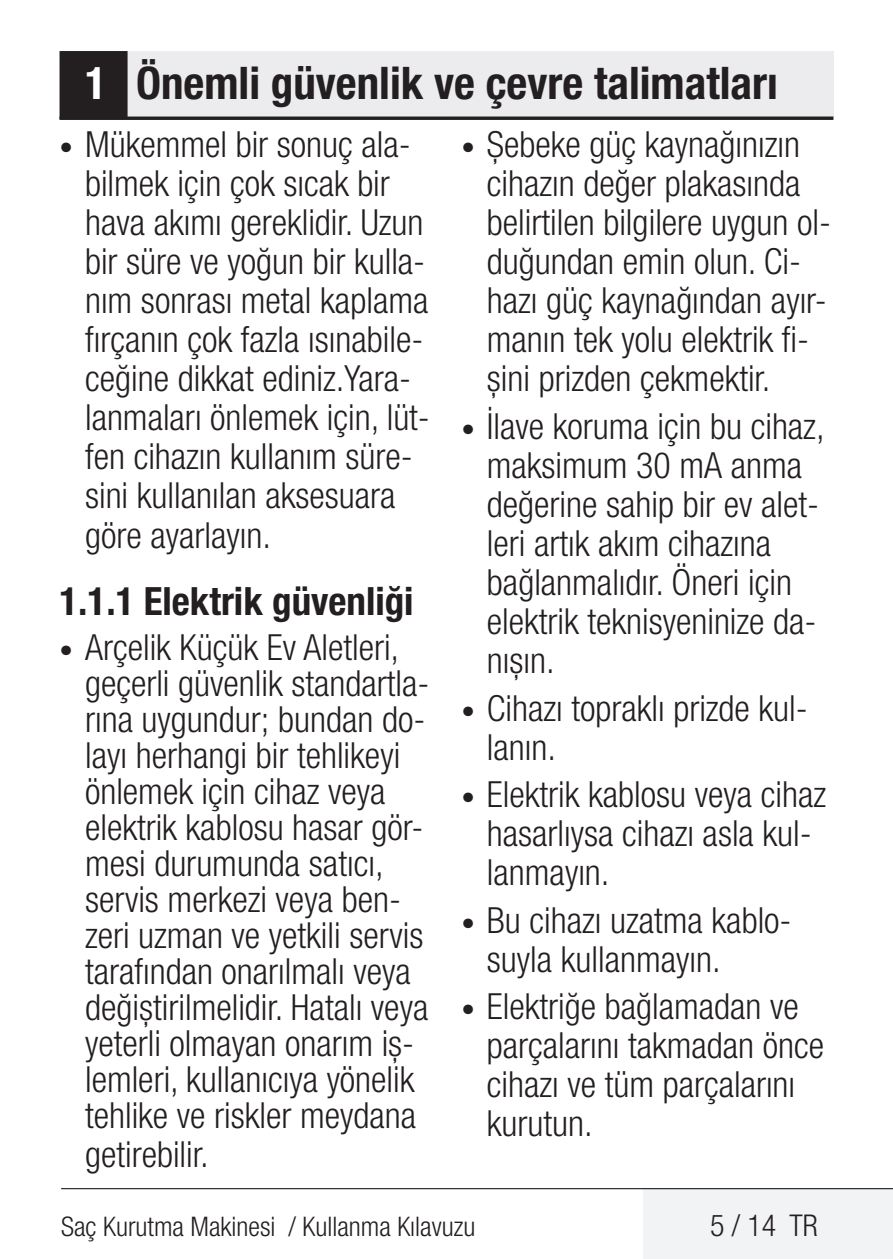
<style>
.page{position:relative;width:893px;height:1259px;background:#fff}
.page>*{position:absolute;margin:0;border:0;box-sizing:border-box;transform-origin:0 0}
.t1{font:700 condensed 45px "Helvetica Neue LT Pro";color:#231f20}
.t2{font:700 condensed 39px "Helvetica Neue LT Pro";color:#231f20}
.t3{font:300 condensed 36px/39px "Helvetica Neue LT Pro";color:#231f20}
.t4{font:300 condensed 30px "Helvetica Neue LT Pro";color:#231f20}
.t5{font:300 condensed 27px "Helvetica Neue LT Pro";color:#231f20}
.s1{color:#fff}
.s2{font-weight:700;font-size:27px}
</style>
<div class="page">
<div style="left:644px;top:1188px;width:249px;height:71px;background:#f2f3f4"></div>
<hr style="left:61px;top:1188px;width:832px;height:1px;background:#000">
<div style="left:60px;top:51px;width:773px;height:68px;background:#ececee"></div>
<hr style="left:60px;top:117px;width:773px;height:3px;background:#231f20">
<div style="left:61px;top:53px;width:65px;height:65px;background:#231f20"></div>
<div style="left:60px;top:51px;width:68px;height:68px;border:3px solid #231f20"></div>
<p class="t1" style="left:85px;top:56px;width:694px"><span class="s1">1</span> Önemli güvenlik ve çevre talimatları</p>
<p class="t3" style="left:85px;top:125px;width:346px;text-indent:-26px"><span class="s2">•</span> Mükemmel bir sonuç ala&shy;bilmek için çok sıcak bir hava akımı gereklidir. Uzun bir süre ve yoğun bir kulla&shy;nım sonrası metal kaplama fırçanın çok fazla ısınabile&shy;ceğine dikkat ediniz.Yara&shy;lanmaları önlemek için, lüt&shy;fen cihazın kullanım süre&shy;sini kullanılan aksesuara göre ayarlayın.</p>
<p class="t2" style="left:60px;top:577px;width:356px">1.1.1 Elektrik güvenliği</p>
<p class="t3" style="left:85px;top:628px;width:346px;line-height:36.3px;text-indent:-26px"><span class="s2">•</span> Arçelik Küçük Ev Aletleri, geçerli güvenlik standartla&shy;rına uygundur; bundan do&shy;layı herhangi bir tehlikeyi önlemek için cihaz veya elektrik kablosu hasar gör&shy;mesi durumunda satıcı, servis merkezi veya ben&shy;zeri uzman ve yetkili servis tarafından onarılmalı veya değiştirilmelidir. Hatalı veya yeterli olmayan onarım iş&shy;lemleri, kullanıcıya yönelik tehlike ve riskler meydana getirebilir.</p>
<p class="t3" style="left:487px;top:125px;width:346px;text-indent:-26px"><span class="s2">•</span> Şebeke güç kaynağınızın cihazın değer plakasında belirtilen bilgilere uygun ol&shy;duğundan emin olun. Ci&shy;hazı güç kaynağından ayır&shy;manın tek yolu elektrik fi&shy;şini prizden çekmektir.</p>
<p class="t3" style="left:487px;top:406px;width:339px;text-indent:-26px"><span class="s2">•</span> İlave koruma için bu cihaz, maksimum 30 mA anma değerine sahip bir ev alet&shy;leri artık akım cihazına bağlanmalıdır. Öneri için elektrik teknisyeninize da&shy;nışın.</p>
<p class="t3" style="left:487px;top:688px;width:322px;text-indent:-26px"><span class="s2">•</span> Cihazı topraklı prizde kul&shy;lanın.</p>
<p class="t3" style="left:487px;top:774px;width:341px;text-indent:-26px"><span class="s2">•</span> Elektrik kablosu veya cihaz hasarlıysa cihazı asla kul&shy;lanmayın.</p>
<p class="t3" style="left:487px;top:900px;width:306px;text-indent:-26px"><span class="s2">•</span> Bu cihazı uzatma kablo&shy;suyla kullanmayın.</p>
<p class="t3" style="left:487px;top:986px;width:339px;text-indent:-26px"><span class="s2">•</span> Elektriğe bağlamadan ve parçalarını takmadan önce cihazı ve tüm parçalarını kurutun.</p>
<p class="t5" style="left:61px;top:1210px;width:416px">Saç Kurutma Makinesi / Kullanma Kılavuzu</p>
<p class="t4" style="left:710px;top:1208px;width:109px">5 / 14 TR</p>
</div>
